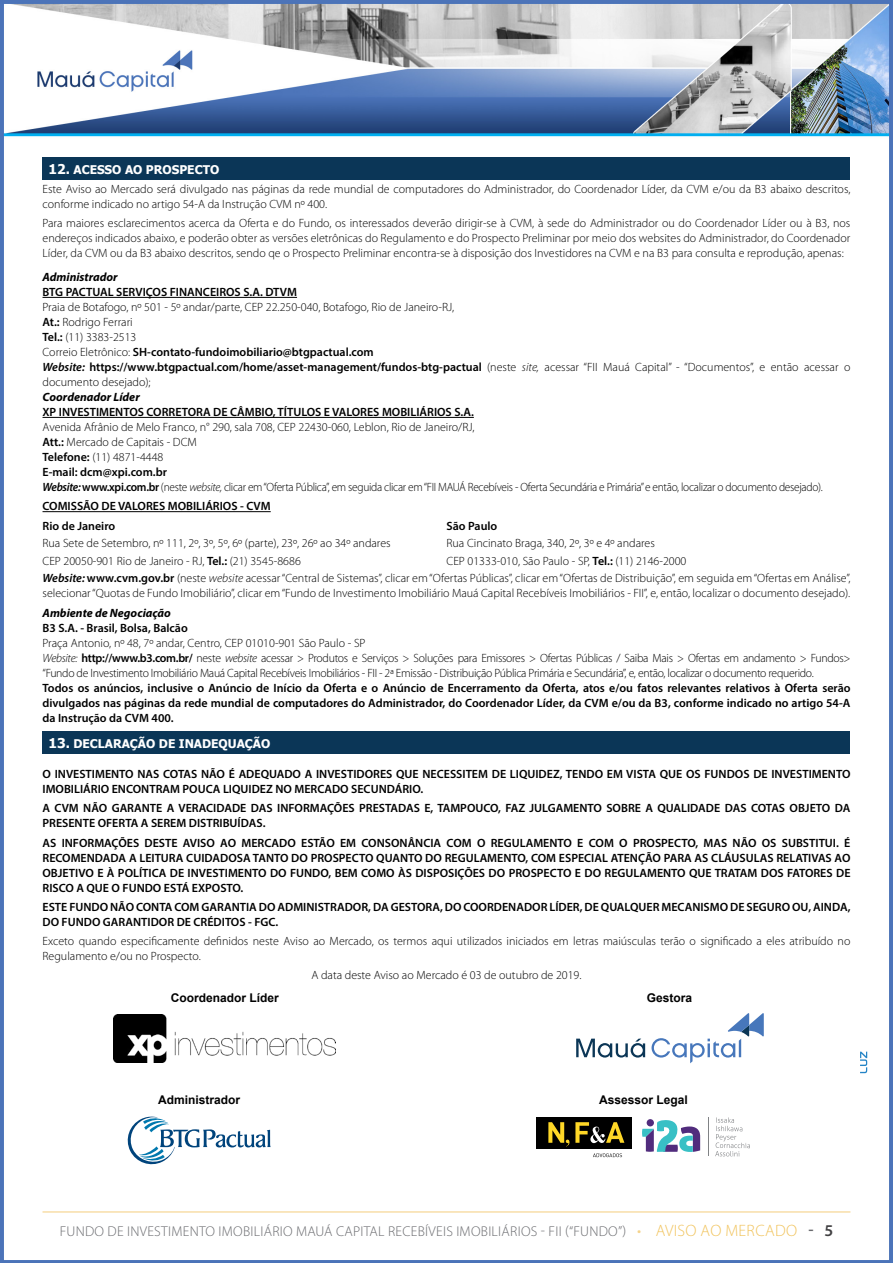
<style>
.page{position:relative;width:893px;height:1263px;background:#fff}
.page>*{position:absolute;margin:0;border:0;box-sizing:border-box;transform-origin:0 0}
.t1{font:300 14.25px "Myriad Pro";letter-spacing:.02em;color:#696a6e}
.t2{font:300 12px/15px "Myriad Pro";color:#000}
.t3{font:600 12px/15px "Myriad Pro";color:#000}
.t4{font:300 12px/15px "Myriad Pro";letter-spacing:-.025em;color:#000}
.t5{font:italic 700 12px "Myriad Pro";color:#000}
.t6{font:700 12px "Arial";color:#000}
.t7{font:700 12px "Tahoma";color:#fff}
.s1{font-size:13.5px}
.s2{font-weight:600}
.s3{font-weight:600;font-style:italic}
.s4{font-style:italic}
.s5{font-size:16.5px;color:#f5d38b}
.s6{font-size:16.5px;color:#f1c35c}
.s7{font-weight:600;font-size:16.5px}
.s8{font-weight:600;font-size:16.5px;color:#414042}
</style>
<div class="page">
<img style="left:0;top:0;width:893px;height:1263px">
<hr style="left:43px;top:1212px;width:807px;height:1px;background:#f4cd7c">
<hr style="left:43px;top:297px;width:254px;height:1px;background:#000">
<hr style="left:43px;top:417px;width:431px;height:1px;background:#000">
<hr style="left:43px;top:511px;width:228px;height:1px;background:#000">
<div style="left:43px;top:157px;width:807px;height:23px;background:#0b3657"></div>
<div style="left:43px;top:732px;width:807px;height:22px;background:#0b3657"></div>
<svg style="left:128px;top:1116px;width:143px;height:48px"></svg>
<svg style="left:642px;top:1119px;width:58px;height:33px"></svg>
<svg style="left:715px;top:1117px;width:35px;height:39px"></svg>
<hr style="left:708px;top:1117px;width:1px;height:39px;background:#808285">
<div style="left:537px;top:1117px;width:95px;height:32px;background:#000"></div>
<svg style="left:548px;top:1122px;width:76px;height:24px"></svg>
<svg style="left:593px;top:1153px;width:29px;height:4px"></svg>
<img style="left:114px;top:1014px;width:222px;height:49px">
<svg style="left:651px;top:1013px;width:113px;height:50px"></svg>
<svg style="left:576px;top:1038px;width:69px;height:19px"></svg>
<svg style="left:860px;top:1052px;width:7px;height:21px"></svg>
<p class="t7" style="left:49px;top:161px;width:172px"><span class="s1">12.</span> ACESSO AO PROSPECTO</p>
<p class="t2" style="left:43px;top:182px;width:809px">Este Aviso ao Mercado será divulgado nas páginas da rede mundial de computadores do Administrador, do Coordenador Líder, da CVM e/ou da B3 abaixo descritos, conforme indicado no artigo 54-A da Instrução CVM nº 400.</p>
<p class="t2" style="left:43px;top:216px;width:809px;text-align:justify">Para maiores esclarecimentos acerca da Oferta e do Fundo, os interessados deverão dirigir-se à CVM, à sede do Administrador ou do Coordenador Líder ou à B3, nos endereços indicados abaixo, e poderão obter as versões eletrônicas do Regulamento e do Prospecto Preliminar por meio dos websites do Administrador, do Coordenador Líder, da CVM ou da B3 abaixo descritos, sendo qe o Prospecto Preliminar encontra-se à disposição dos Investidores na CVM e na B3 para consulta e reprodução, apenas:</p>
<p class="t5" style="left:43px;top:269px;width:77px">Administrador</p>
<p class="t3" style="left:43px;top:284px;width:256px">BTG PACTUAL SERVIÇOS FINANCEIROS S.A. DTVM</p>
<p class="t2" style="left:43px;top:300px;width:809px">Praia de Botafogo, nº 501 - 5º andar/parte, CEP 22.250-040, Botafogo, Rio de Janeiro-RJ,<br><span class="s2">At.:</span> Rodrigo Ferrari<br><span class="s2">Tel.:</span> (11) 3383-2513<br>Correio Eletrônico: <span class="s2">SH-contato-fundoimobiliario@btgpactual.com<br></span><span class="s3">Website:</span> <span class="s2">https://www.btgpactual.com/home/asset-management/fundos-btg-pactual</span> (neste <span class="s4">site,</span> acessar “FII Mauá Capital” - “Documentos”, e então acessar o documento desejado);</p>
<p class="t5" style="left:43px;top:389px;width:99px">Coordenador Líder</p>
<p class="t3" style="left:43px;top:404px;width:433px">XP INVESTIMENTOS CORRETORA DE CÂMBIO, TÍTULOS E VALORES MOBILIÁRIOS S.A.</p>
<p class="t4" style="left:43px;top:420px;width:782px">Avenida Afrânio de Melo Franco, n° 290, sala 708, CEP 22430-060, Leblon, Rio de Janeiro/RJ,<br><span class="s2">Att.:</span> Mercado de Capitais - DCM<br><span class="s2">Telefone:</span> (11) 4871-4448<br><span class="s2">E-mail: dcm@xpi.com.br<br></span><span class="s3">Website:</span> <span class="s2">www.xpi.com.br</span> (neste <span class="s4">website,</span> clicar em “Oferta Pública”, em seguida clicar em “FII MAUÁ Recebíveis - Oferta Secundária e Primária” e então, localizar o documento desejado).</p>
<p class="t3" style="left:43px;top:496px;width:230px;line-height:19.2px">COMISSÃO DE VALORES MOBILIÁRIOS - CVM<br>Rio de Janeiro</p>
<p class="t3" style="left:446px;top:518px;width:52px">São Paulo</p>
<p class="t2" style="left:43px;top:536px;width:350px">Rua Sete de Setembro, nº 111, 2º, 3º, 5º, 6º (parte), 23º, 26º ao 34º andares</p>
<p class="t2" style="left:446px;top:536px;width:210px">Rua Cincinato Braga, 340, 2º, 3º e 4º andares</p>
<p class="t2" style="left:43px;top:553px;width:260px">CEP 20050-901 Rio de Janeiro - RJ, <span class="s2">Tel.:</span> (21) 3545-8686</p>
<p class="t2" style="left:43px;top:552px;width:809px;line-height:17.5px;text-indent:404px">CEP 01333-010, São Paulo - SP, <span class="s2">Tel.:</span> (11) 2146-2000<br><span class="s3">Website:</span> <span class="s2">www.cvm.gov.br</span> (neste <span class="s4">website</span> acessar “Central de Sistemas”, clicar em “Ofertas Públicas”, clicar em “Ofertas de Distribuição”, em seguida em “Ofertas em Análise”,</p>
<p class="t2" style="left:43px;top:586px;width:809px">selecionar “Quotas de Fundo Imobiliário”, clicar em “Fundo de Investimento Imobiliário Mauá Capital Recebíveis Imobiliários - FII”, e, então, localizar o documento desejado).</p>
<p class="t5" style="left:43px;top:605px;width:130px">Ambiente de Negociação</p>
<p class="t3" style="left:43px;top:620px;width:147px">B3 S.A. - Brasil, Bolsa, Balcão</p>
<p class="t4" style="left:43px;top:635px;width:809px">Praça Antonio, nº 48, 7º andar, Centro, CEP 01010-901 São Paulo - SP<br><span class="s4">Website:</span> <span class="s2">http://www.b3.com.br/</span> neste <span class="s4">website</span> acessar &gt; Produtos e Serviços &gt; Soluções para Emissores &gt; Ofertas Públicas / Saiba Mais &gt; Ofertas em andamento &gt; Fundos&gt; “Fundo de Investimento Imobiliário Mauá Capital Recebíveis Imobiliários - FII - 2ª Emissão - Distribuição Pública Primária e Secundária”, e, então, localizar o documento requerido.</p>
<p class="t3" style="left:43px;top:680px;width:809px;text-align:justify">Todos os anúncios, inclusive o Anúncio de Início da Oferta e o Anúncio de Encerramento da Oferta, atos e/ou fatos relevantes relativos à Oferta serão divulgados nas páginas da rede mundial de computadores do Administrador, do Coordenador Líder, da CVM e/ou da B3, conforme indicado no artigo 54-A da Instrução da CVM 400.</p>
<p class="t7" style="left:49px;top:735px;width:223px"><span class="s1">13.</span> DECLARAÇÃO DE INADEQUAÇÃO</p>
<p class="t3" style="left:43px;top:766px;width:809px">O INVESTIMENTO NAS COTAS NÃO É ADEQUADO A INVESTIDORES QUE NECESSITEM DE LIQUIDEZ, TENDO EM VISTA QUE OS FUNDOS DE INVESTIMENTO<br>IMOBILIÁRIO ENCONTRAM POUCA LIQUIDEZ NO MERCADO SECUNDÁRIO.</p>
<p class="t3" style="left:43px;top:800px;width:809px">A CVM NÃO GARANTE A VERACIDADE DAS INFORMAÇÕES PRESTADAS E, TAMPOUCO, FAZ JULGAMENTO SOBRE A QUALIDADE DAS COTAS OBJETO DA<br>PRESENTE OFERTA A SEREM DISTRIBUÍDAS.</p>
<p class="t3" style="left:43px;top:835px;width:809px;text-align:justify">AS INFORMAÇÕES DESTE AVISO AO MERCADO ESTÃO EM CONSONÂNCIA COM O REGULAMENTO E COM O PROSPECTO, MAS NÃO OS SUBSTITUI. É RECOMENDADA A LEITURA CUIDADOSA TANTO DO PROSPECTO QUANTO DO REGULAMENTO, COM ESPECIAL ATENÇÃO PARA AS CLÁUSULAS RELATIVAS AO OBJETIVO E À POLÍTICA DE INVESTIMENTO DO FUNDO, BEM COMO ÀS DISPOSIÇÕES DO PROSPECTO E DO REGULAMENTO QUE TRATAM DOS FATORES DE RISCO A QUE O FUNDO ESTÁ EXPOSTO.</p>
<p class="t3" style="left:43px;top:899px;width:809px">ESTE FUNDO NÃO CONTA COM GARANTIA DO ADMINISTRADOR, DA GESTORA, DO COORDENADOR LÍDER, DE QUALQUER MECANISMO DE SEGURO OU, AINDA,<br>DO FUNDO GARANTIDOR DE CRÉDITOS - FGC.</p>
<p class="t2" style="left:43px;top:934px;width:809px">Exceto quando especificamente definidos neste Aviso ao Mercado, os termos aqui utilizados iniciados em letras maiúsculas terão o significado a eles atribuído no<br>Regulamento e/ou no Prospecto.</p>
<p class="t2" style="left:311px;top:968px;width:272px">A data deste Aviso ao Mercado é 03 de outubro de 2019.</p>
<p class="t6" style="left:171px;top:989px;width:110px">Coordenador Líder</p>
<p class="t6" style="left:647px;top:989px;width:47px">Gestora</p>
<p class="t6" style="left:158px;top:1092px;width:84px">Administrador</p>
<p class="t6" style="left:599px;top:1092px;width:90px">Assessor Legal</p>
<p class="t1" style="left:60px;top:1223px;width:775px">FUNDO DE INVESTIMENTO IMOBILIÁRIO MAUÁ CAPITAL RECEBÍVEIS IMOBILIÁRIOS - FII (“FUNDO”) <span class="s5">•</span> <span class="s6">AVISO AO MERCADO</span> <span class="s7">-</span> <span class="s8">5</span></p>
</div>
